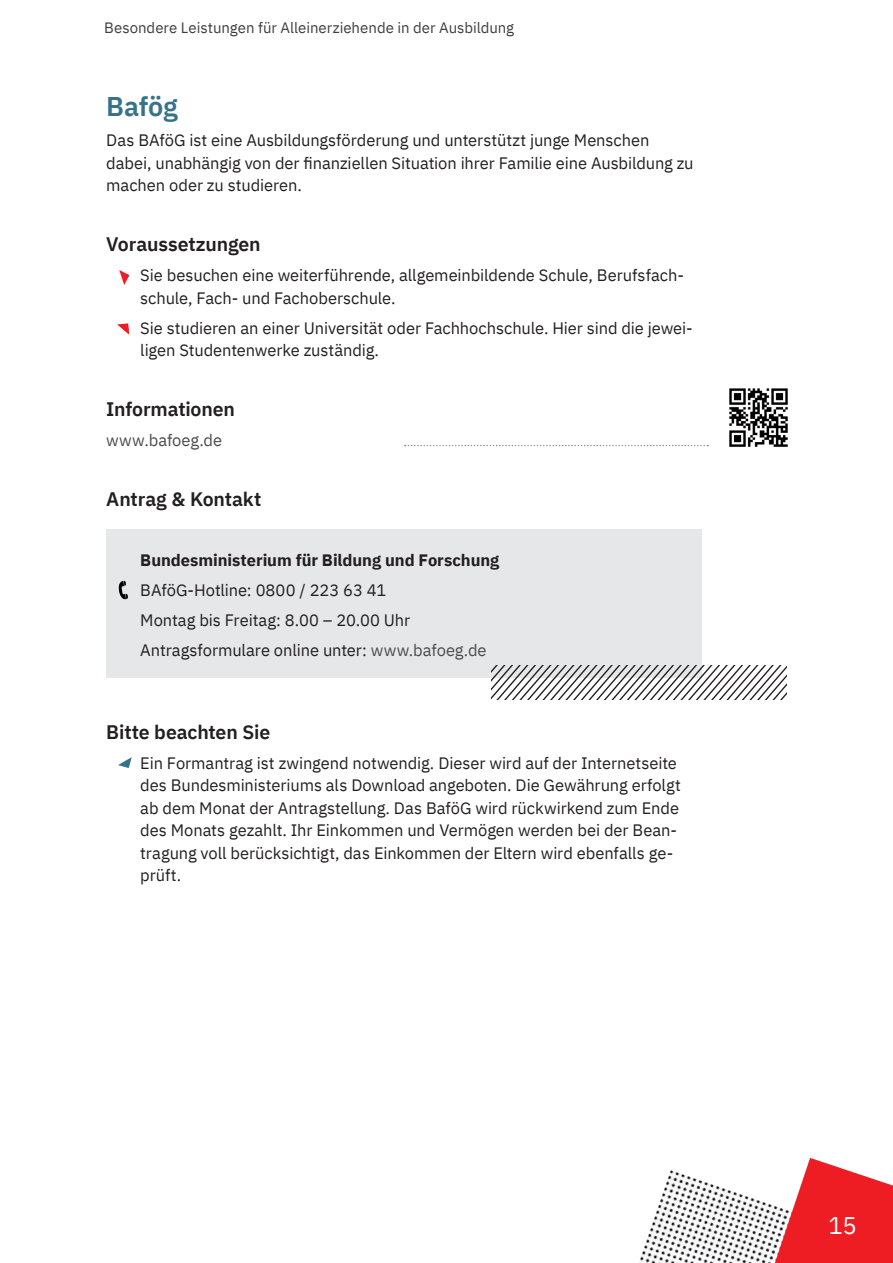
<style>
.page{position:relative;width:893px;height:1263px;background:#fff}
.page>*{position:absolute;margin:0;border:0;box-sizing:border-box;transform-origin:0 0}
.H2-Ueberschrift{font:600 27px "IBM Plex Sans";letter-spacing:-.005em;color:#36738a}
.t1{font:24px "IBM Plex Sans";color:#fff}
.H3-Ueberschrift{font:600 19.5px "IBM Plex Sans";letter-spacing:-.005em;color:#231f20}
.p-Fliesstext{font:16.5px/22.5px "IBM Plex Sans";letter-spacing:-.005em;color:#231f20}
.p-Fliesstext-2{font:700 16.5px "IBM Plex Sans";letter-spacing:-.005em;color:#231f20}
.p-Fliesstext-3{font:16.5px "IBM Plex Sans";color:#4b4c4d}
.t2{font:15px "IBM Plex Sans";color:#3e3e3f}
.s1{color:#4b4c4d}
</style>
<div class="page">
<img style="left:639px;top:1170px;width:105px;height:93px">
<svg style="left:744px;top:1158px;width:149px;height:105px"></svg>
<svg style="left:405px;top:445px;width:303px;height:1px"></svg>
<img style="left:729px;top:388px;width:59px;height:59px">
<div style="left:106px;top:529px;width:596px;height:149px;background:#e6e7e9"></div>
<svg style="left:118px;top:757px;width:14px;height:11px"></svg>
<svg style="left:492px;top:665px;width:294px;height:34px"></svg>
<svg style="left:118px;top:581px;width:10px;height:18px"></svg>
<svg style="left:119px;top:270px;width:10px;height:15px"></svg>
<svg style="left:117px;top:323px;width:12px;height:12px"></svg>
<p class="t2" style="left:104px;top:16px;width:411px">Besondere Leistungen für Alleinerziehende in der Ausbildung</p>
<h2 class="H2-Ueberschrift" style="left:106px;top:85px;width:73px">Bafög</h2>
<p class="p-Fliesstext" style="left:106px;top:128px;width:589px">Das BAföG ist eine Ausbildungsförderung und unterstützt junge Menschen dabei, unabhängig von der finanziellen Situation ihrer Familie eine Ausbildung zu machen oder zu studieren.</p>
<h3 class="H3-Ueberschrift" style="left:106px;top:229px;width:156px">Voraussetzungen</h3>
<p class="p-Fliesstext" style="left:140px;top:263px;width:545px;text-indent:-17px">• Sie besuchen eine weiterführende, allgemeinbildende Schule, Berufsfach&shy;schule, Fach- und Fachoberschule.</p>
<p class="p-Fliesstext" style="left:140px;top:315px;width:554px;text-indent:-17px">• Sie studieren an einer Universität oder Fachhochschule. Hier sind die jewei&shy;ligen Studentenwerke zuständig.</p>
<h3 class="H3-Ueberschrift" style="left:106px;top:394px;width:130px">Informationen</h3>
<p class="p-Fliesstext-3" style="left:106px;top:428px;width:117px">www.bafoeg.de</p>
<h3 class="H3-Ueberschrift" style="left:106px;top:484px;width:157px">Antrag &amp; Kontakt</h3>
<p class="p-Fliesstext-2" style="left:140px;top:547px;width:360px">Bundesministerium für Bildung und Forschung</p>
<p class="p-Fliesstext" style="left:140px;top:578px;width:247px">BAföG-Hotline: 0800 / 223 63 41</p>
<p class="p-Fliesstext" style="left:140px;top:608px;width:271px">Montag bis Freitag: 8.00 – 20.00 Uhr</p>
<p class="p-Fliesstext" style="left:140px;top:638px;width:348px">Antragsformulare online unter: <span class="s1">www.bafoeg.de</span></p>
<h3 class="H3-Ueberschrift" style="left:106px;top:717px;width:165px">Bitte beachten Sie</h3>
<p class="p-Fliesstext" style="left:140px;top:750px;width:542px;text-indent:-17px">• Ein Formantrag ist zwingend notwendig. Dieser wird auf der Internetseite des Bundesministeriums als Download angeboten. Die Gewährung erfolgt ab dem Monat der Antragstellung. Das BaföG wird rückwirkend zum Ende des Monats gezahlt. Ihr Einkommen und Vermögen werden bei der Bean&shy;tragung voll berücksichtigt, das Einkommen der Eltern wird ebenfalls ge&shy;prüft.</p>
<h2 class="t1" style="left:828px;top:1207px;width:30px">15</h2>
</div>
